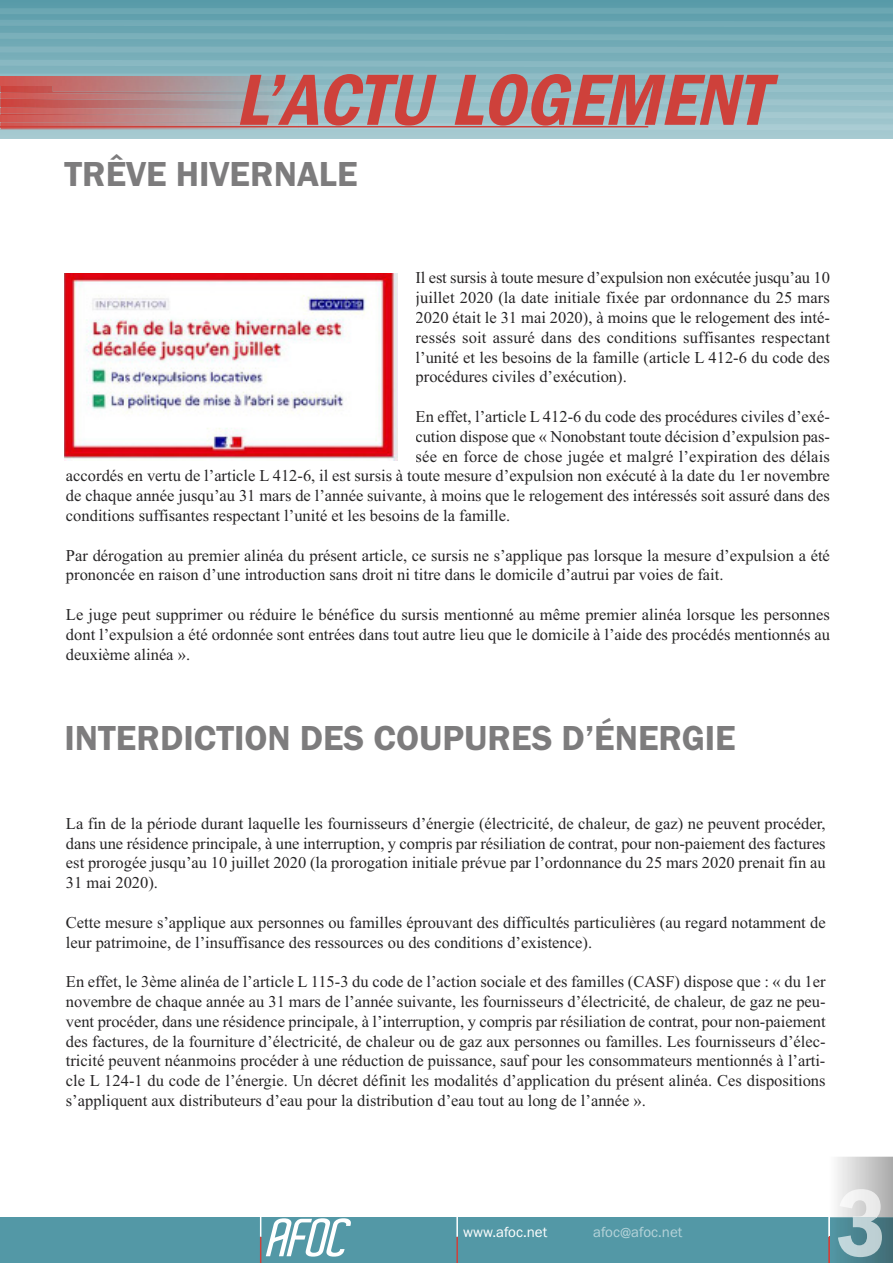
<style>
.page{position:relative;width:893px;height:1263px;background:#fff}
.page>*{position:absolute;margin:0;border:0;box-sizing:border-box;transform-origin:0 0}
.t1{font:italic 600 condensed 75px "Franklin Gothic";color:#ce413b}
.t2{font:600 36px "Franklin Gothic";color:#7d7c7d}
.t3{font:16.5px/19.8px "Times New Roman";color:#272526;text-align:justify}
.t4{font:15px "Franklin Gothic";color:#b5d3d9}
.t5{font:15px "Franklin Gothic";color:#fff}
</style>
<div class="page">
<div style="left:0;top:1217px;width:893px;height:46px;background:#5398a6"></div>
<hr style="left:456px;top:1211px;width:2px;height:26px;background:#fff">
<hr style="left:456px;top:1237px;width:2px;height:26px;background:#ce413b">
<hr style="left:828px;top:1211px;width:2px;height:26px;background:#fff">
<hr style="left:828px;top:1237px;width:2px;height:26px;background:#ce413b">
<svg style="left:260px;top:1217px;width:91px;height:46px"></svg>
<img style="left:838px;top:1189px;width:44px;height:68px">
<svg style="left:0;top:0;width:893px;height:139px;background:#82b4be"></svg>
<img style="left:0;top:86px;width:298px;height:22px">
<img style="left:298px;top:95px;width:595px;height:11px">
<img style="left:0;top:93px;width:298px;height:8px">
<img style="left:53px;top:86px;width:840px;height:6px">
<svg style="left:0;top:108px;width:893px;height:23px;background:#a9b3b9"></svg>
<svg style="left:0;top:14px;width:893px;height:72px;background:#7bacb7"></svg>
<div style="left:0;top:8px;width:893px;height:6px;background:#6ca7b3"></div>
<hr style="left:0;top:126px;width:648px;height:1px;background:#ce413b">
<img style="left:65px;top:273px;width:332px;height:187px">
<h1 class="t1" style="left:235px;top:55px;width:554px">L’ACTU LOGEMENT</h1>
<h2 class="t2" style="left:64px;top:152px;width:295px">TRÊVE HIVERNALE</h2>
<p class="t3" style="left:416px;top:268px;width:416px">Il est sursis à toute mesure d’expulsion non exécutée jusqu’au 10 juillet 2020 (la date initiale fixée par ordonnance du 25 mars 2020 était le 31 mai 2020), à moins que le relogement des inté&shy;ressés soit assuré dans des conditions suffisantes respectant l’unité et les besoins de la famille (article L 412-6 du code des procédures civiles d’exécution).</p>
<p class="t3" style="left:416px;top:406px;width:416px">En effet, l’article L 412-6 du code des procédures civiles d’exé-</p>
<p class="t3" style="left:416px;top:426px;width:416px">cution dispose que « Nonobstant toute décision d’expulsion pas-</p>
<p class="t3" style="left:416px;top:446px;width:416px">sée en force de chose jugée et malgré l’expiration des délais</p>
<p class="t3" style="left:66px;top:466px;width:765px">accordés en vertu de l’article L 412-6, il est sursis à toute mesure d’expulsion non exécuté à la date du 1er novembre</p>
<p class="t3" style="left:66px;top:486px;width:765px">de chaque année jusqu’au 31 mars de l’année suivante, à moins que le relogement des intéressés soit assuré dans des</p>
<p class="t3" style="left:66px;top:505px;width:446px">conditions suffisantes respectant l’unité et les besoins de la famille.</p>
<p class="t3" style="left:66px;top:545px;width:765px">Par dérogation au premier alinéa du présent article, ce sursis ne s’applique pas lorsque la mesure d’expulsion a été prononcée en raison d’une introduction sans droit ni titre dans le domicile d’autrui par voies de fait.</p>
<p class="t3" style="left:66px;top:604px;width:765px">Le juge peut supprimer ou réduire le bénéfice du sursis mentionné au même premier alinéa lorsque les personnes dont l’expulsion a été ordonnée sont entrées dans tout autre lieu que le domicile à l’aide des procédés mentionnés au deuxième alinéa ».</p>
<h2 class="t2" style="left:65px;top:717px;width:673px">INTERDICTION DES COUPURES D’ÉNERGIE</h2>
<p class="t3" style="left:66px;top:813px;width:761px">La fin de la période durant laquelle les fournisseurs d’énergie (électricité, de chaleur, de gaz) ne peuvent procéder, dans une résidence principale, à une interruption, y compris par résiliation de contrat, pour non-paiement des factures est prorogée jusqu’au 10 juillet 2020 (la prorogation initiale prévue par l’ordonnance du 25 mars 2020 prenait fin au 31 mai 2020).</p>
<p class="t3" style="left:66px;top:912px;width:761px">Cette mesure s’applique aux personnes ou familles éprouvant des difficultés particulières (au regard notamment de leur patrimoine, de l’insuffisance des ressources ou des conditions d’existence).</p>
<p class="t3" style="left:66px;top:972px;width:761px">En effet, le 3ème alinéa de l’article L 115-3 du code de l’action sociale et des familles (CASF) dispose que : « du 1er novembre de chaque année au 31 mars de l’année suivante, les fournisseurs d’électricité, de chaleur, de gaz ne peu&shy;vent procéder, dans une résidence principale, à l’interruption, y compris par résiliation de contrat, pour non-paiement des factures, de la fourniture d’électricité, de chaleur ou de gaz aux personnes ou familles. Les fournisseurs d’élec&shy;tricité peuvent néanmoins procéder à une réduction de puissance, sauf pour les consommateurs mentionnés à l’arti&shy;cle L 124-1 du code de l’énergie. Un décret définit les modalités d’application du présent alinéa. Ces dispositions s’appliquent aux distributeurs d’eau pour la distribution d’eau tout au long de l’année ».</p>
<p class="t5" style="left:463px;top:1223px;width:86px">www.afoc.net</p>
<p class="t4" style="left:593px;top:1223px;width:91px">afoc@afoc.net</p>
</div>
